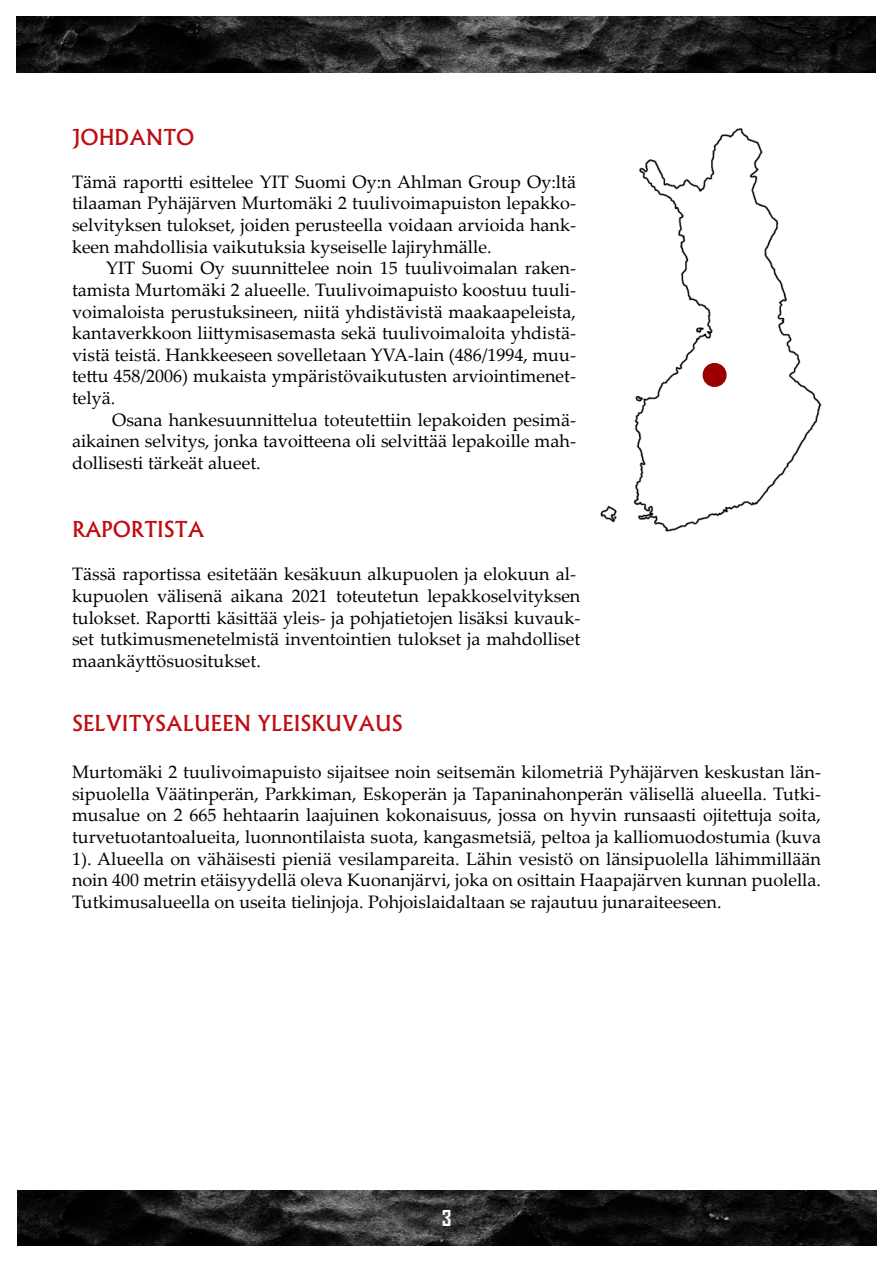
<style>
.page{position:relative;width:893px;height:1263px;background:#fff}
.page>*{position:absolute;margin:0;border:0;box-sizing:border-box;transform-origin:0 0}
.Perusotsikko{font:500 21px "Albertus";color:#bf0c12}
.t1{font:700 21px "Agency FB";color:#fff}
.Perusteksti{font:18px/21.6px "Palatino Linotype";color:#000;text-align:justify}
.Leipäteksti{font:18px/21.6px "Palatino Linotype";color:#000;text-align:justify}
</style>
<div class="page">
<img style="left:17px;top:17px;width:859px;height:55px">
<img style="left:17px;top:1191px;width:859px;height:55px">
<img style="left:600px;top:128px;width:222px;height:404px">
<div style="left:703px;top:363px;width:24px;height:24px;border:12px solid #9a0000;border-radius:50%"></div>
<p class="Perusotsikko" style="left:72px;top:124px;width:124px">JOHDANTO</p>
<p class="Perusteksti" style="left:72px;top:170px;width:505px">Tämä raportti esittelee YIT Suomi Oy:n Ahlman Group Oy:ltä tilaaman Pyhäjärven Murtomäki 2 tuulivoimapuiston lepakko&shy;selvityksen tulokset, joiden perusteella voidaan arvioida hank&shy;keen mahdollisia vaikutuksia kyseiselle lajiryhmälle.</p>
<p class="Leipäteksti" style="left:72px;top:257px;width:505px;text-indent:34px">YIT Suomi Oy suunnittelee noin 15 tuulivoimalan raken&shy;tamista Murtomäki 2 alueelle. Tuulivoimapuisto koostuu tuuli&shy;voimaloista perustuksineen, niitä yhdistävistä maakaapeleista, kantaverkkoon liittymisasemasta sekä tuulivoimaloita yhdistä&shy;vistä teistä. Hankkeeseen sovelletaan YVA-lain (486/1994, muu&shy;tettu 458/2006) mukaista ympäristövaikutusten arviointimenet&shy;telyä.</p>
<p class="Leipäteksti" style="left:72px;top:408px;width:505px;text-indent:40px">Osana hankesuunnittelua toteutettiin lepakoiden pesimä&shy;aikainen selvitys, jonka tavoitteena oli selvittää lepakoille mah&shy;dollisesti tärkeät alueet.</p>
<p class="Perusotsikko" style="left:72px;top:516px;width:134px">RAPORTISTA</p>
<p class="Perusteksti" style="left:72px;top:563px;width:510px;text-align:left">Tässä raportissa esitetään kesäkuun alkupuolen ja elokuun al&shy;kupuolen välisenä aikana 2021 toteutetun lepakkoselvityksen tulokset. Raportti käsittää yleis- ja pohjatietojen lisäksi kuvauk&shy;set tutkimusmenetelmistä inventointien tulokset ja mahdolliset maankäyttösuositukset.</p>
<p class="Perusotsikko" style="left:72px;top:711px;width:332px">SELVITYSALUEEN YLEISKUVAUS</p>
<p class="Perusteksti" style="left:72px;top:760px;width:750px">Murtomäki 2 tuulivoimapuisto sijaitsee noin seitsemän kilometriä Pyhäjärven keskustan län&shy;sipuolella Väätinperän, Parkkiman, Eskoperän ja Tapaninahonperän välisellä alueella. Tutki&shy;musalue on 2 665 hehtaarin laajuinen kokonaisuus, jossa on hyvin runsaasti ojitettuja soita, turvetuotantoalueita, luonnontilaista suota, kangasmetsiä, peltoa ja kalliomuodostumia (kuva 1). Alueella on vähäisesti pieniä vesilampareita. Lähin vesistö on länsipuolella lähimmillään noin 400 metrin etäisyydellä oleva Kuonanjärvi, joka on osittain Haapajärven kunnan puolella.<br>Tutkimusalueella on useita tielinjoja. Pohjoislaidaltaan se rajautuu junaraiteeseen.</p>
<p class="t1" style="left:442px;top:1205px;width:11px">3</p>
</div>
